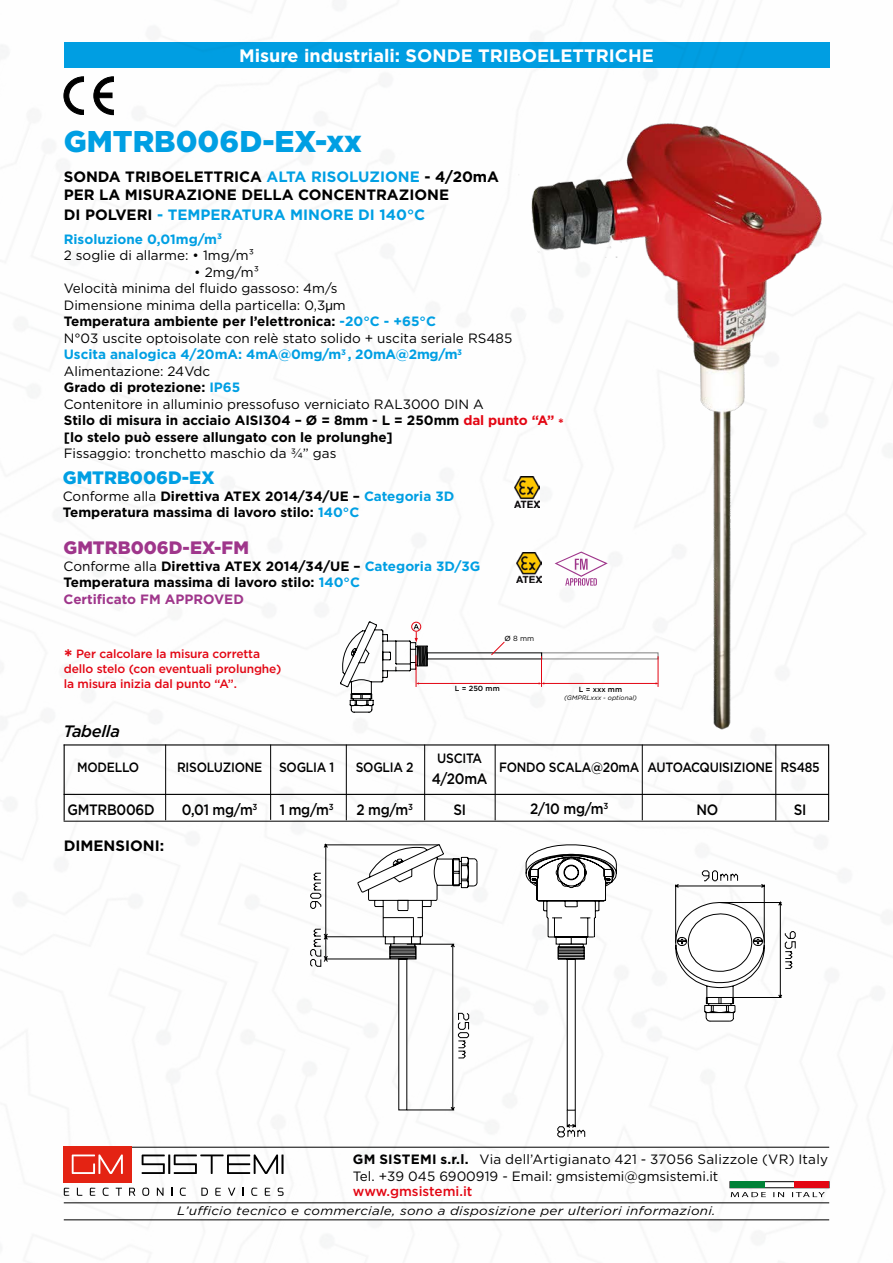
<style>
.page{position:relative;width:893px;height:1263px;background:#fff}
.page>*{position:absolute;margin:0;border:0;box-sizing:border-box;transform-origin:0 0}
.t1{font:900 30px "Gotham";color:#009fe3}
.t2{font:700 18px "Gotham";color:#fff}
.t3{font:900 18px "Gotham";color:#9f368b}
.t4{font:900 18px "Gotham";color:#009fe3}
.t5{font:italic 500 16.5px "Gotham";letter-spacing:-.02em;color:#000}
.t6{font:700 15px/18px "Gotham";color:#000}
.t7{font:500 15px "Gotham";letter-spacing:-.02em;color:#000;scale:.9 1}
.t8{font:700 15px "Gotham";color:#009fe3}
.t9{font:13.5px/16.5px "Gotham";color:#000}
.t10{font:700 13.5px/16.5px "Gotham";color:#000}
.t11{font:500 13.5px "Gotham";letter-spacing:-.02em;color:#000;scale:.9 1}
.t12{font:500 13.5px "Gotham";color:#e30613}
.t13{font:italic 12.15px "Gotham";letter-spacing:.02em;color:#000;scale:1.11 1}
.t14{font:500 12px/15px "Gotham";letter-spacing:-.01em;color:#e30613}
.t15{font:500 7.5px "Gotham";color:#000}
.t16{font:7.5px "Gotham";color:#000}
.t17{font:italic 6.45px "Gotham";color:#000}
.s1{color:#009fe3}
.s2{color:#000}
.s3{font-weight:700;color:#009fe3}
.s4{font-family:"Helvetica Neue"}
.s5{font-weight:700}
.s6{font-weight:700;color:#e30613}
.s7{font-weight:400}
.s8{color:#9f368b}
.s9{font-size:9.9px}
.s10{font-weight:700;font-size:21px}
</style>
<div class="page">
<img style="left:1px;top:42px;width:891px;height:1200px">
<hr style="left:65px;top:1147px;width:764px;height:1px;background:#000">
<svg style="left:731px;top:1192px;width:94px;height:5px"></svg>
<div style="left:730px;top:1182px;width:99px;height:6px;background:#fff"></div>
<div style="left:730px;top:1181px;width:99px;height:7px;border:1px solid #000"></div>
<div style="left:730px;top:1182px;width:34px;height:6px;background:#008237"></div>
<div style="left:795px;top:1182px;width:34px;height:6px;background:#e30613"></div>
<svg style="left:64px;top:1188px;width:5px;height:8px"></svg>
<svg style="left:77px;top:1188px;width:5px;height:8px"></svg>
<svg style="left:90px;top:1188px;width:5px;height:8px"></svg>
<svg style="left:103px;top:1187px;width:6px;height:9px"></svg>
<svg style="left:116px;top:1188px;width:6px;height:8px"></svg>
<svg style="left:129px;top:1188px;width:6px;height:8px"></svg>
<svg style="left:142px;top:1187px;width:7px;height:9px"></svg>
<svg style="left:157px;top:1188px;width:7px;height:8px"></svg>
<svg style="left:180px;top:1187px;width:6px;height:9px"></svg>
<svg style="left:201px;top:1188px;width:7px;height:8px"></svg>
<svg style="left:215px;top:1188px;width:6px;height:8px"></svg>
<svg style="left:228px;top:1188px;width:7px;height:8px"></svg>
<svg style="left:251px;top:1187px;width:6px;height:9px"></svg>
<svg style="left:265px;top:1188px;width:5px;height:8px"></svg>
<svg style="left:278px;top:1187px;width:6px;height:9px"></svg>
<div style="left:64px;top:1147px;width:68px;height:36px;background:#e42313"></div>
<svg style="left:142px;top:1154px;width:142px;height:20px"></svg>
<svg style="left:72px;top:1154px;width:51px;height:20px"></svg>
<hr style="left:64px;top:1202px;width:765px;height:1px;background:#000">
<hr style="left:64px;top:1219px;width:765px;height:1px;background:#000">
<img style="left:517px;top:86px;width:317px;height:701px">
<img style="left:514px;top:477px;width:26px;height:30px">
<img style="left:517px;top:552px;width:25px;height:31px">
<svg style="left:555px;top:551px;width:53px;height:35px"></svg>
<div style="left:64px;top:43px;width:765px;height:25px;background:#009fe3"></div>
<svg style="left:310px;top:843px;width:486px;height:294px"></svg>
<svg style="left:64px;top:77px;width:20px;height:38px"></svg>
<svg style="left:94px;top:77px;width:20px;height:38px"></svg>
<div style="left:541px;top:652px;width:117px;height:7px;border:1px solid #808080"></div>
<hr style="left:658px;top:656px;width:1px;height:31px;background:#e30613">
<hr style="left:544px;top:683px;width:112px;height:1px;background:#e30613">
<svg style="left:340px;top:621px;width:204px;height:92px"></svg>
<hr style="left:64px;top:821px;width:765px;height:1px;background:#000">
<hr style="left:165px;top:744px;width:1px;height:76px;background:#000">
<hr style="left:270px;top:744px;width:1px;height:76px;background:#000">
<hr style="left:346px;top:744px;width:1px;height:76px;background:#000">
<hr style="left:424px;top:744px;width:1px;height:76px;background:#000">
<hr style="left:495px;top:744px;width:1px;height:76px;background:#000">
<hr style="left:642px;top:744px;width:1px;height:76px;background:#000">
<hr style="left:775px;top:744px;width:1px;height:76px;background:#000">
<hr style="left:828px;top:744px;width:1px;height:76px;background:#000">
<hr style="left:64px;top:744px;width:765px;height:1px;background:#000">
<hr style="left:64px;top:794px;width:765px;height:1px;background:#000">
<hr style="left:64px;top:744px;width:1px;height:77px;background:#000">
<h2 class="t2" style="left:239px;top:44px;width:416px">Misure industriali: SONDE TRIBOELETTRICHE</h2>
<h1 class="t1" style="left:64px;top:121px;width:299px">GMTRB006D-EX-xx</h1>
<p class="t6" style="left:64px;top:168px;width:437px">SONDA TRIBOELETTRICA <span class="s1">ALTA RISOLUZIONE</span> - 4/20mA<br>PER LA MISURAZIONE DELLA CONCENTRAZIONE</p>
<p class="t8" style="left:64px;top:204px;width:363px"><span class="s2">DI POLVERI</span> - TEMPERATURA MINORE DI 140°C</p>
<p class="t9" style="left:64px;top:230px;width:192px"><span class="s3">Risoluzione 0,01mg/m</span><sup>3<br></sup>2 soglie di allarme: • 1mg/m³</p>
<p class="t9" style="left:64px;top:263px;width:502px;text-indent:131px">• 2mg/m³<br>Velocità minima del fluido gassoso: 4m/s<br>Dimensione minima della particella: 0,3<span class="s4">µ</span>m<br><span class="s5">Temperatura ambiente per l’elettronica:</span> <span class="s3">-20°C - +65°C<br></span>N°03 uscite optoisolate con relè stato solido + uscita seriale RS485<br><span class="s3">Uscita analogica 4/20mA: 4mA@0mg/m</span><sup>3</sup> <span class="s3">, 20mA@2mg/m</span><sup>3<br></sup>Alimentazione: 24Vdc<br><span class="s5">Grado di protezione:</span> <span class="s3">IP65<br></span>Contenitore in alluminio pressofuso verniciato RAL3000 DIN A<br><span class="s5">Stilo di misura in acciaio AISI304 – Ø = 8mm - L = 250mm</span> <span class="s6">dal punto “A” * </span><span class="s5">[lo stelo può essere allungato con le prolunghe]</span></p>
<p class="t9" style="left:64px;top:445px;width:274px">Fissaggio: tronchetto maschio da ¾” gas</p>
<h2 class="t4" style="left:63px;top:465px;width:153px">GMTRB006D-EX</h2>
<p class="t10" style="left:63px;top:488px;width:393px"><span class="s7">Conforme alla</span> Direttiva ATEX 2014/34/UE – <span class="s1">Categoria 3D<br></span>Temperatura massima di lavoro stilo: <span class="s1">140°C</span></p>
<h2 class="t3" style="left:64px;top:536px;width:187px">GMTRB006D-EX-FM</h2>
<p class="t10" style="left:64px;top:558px;width:418px"><span class="s7">Conforme alla</span> Direttiva ATEX 2014/34/UE – <span class="s1">Categoria 3D/3G<br></span>Temperatura massima di lavoro stilo: <span class="s1">140°C<br></span><span class="s8">Certificato FM APPROVED</span></p>
<p class="t16" style="left:505px;top:634px;width:31px"><span class="s9">ø</span> 8 mm</p>
<p class="t14" style="left:64px;top:646px;width:219px"><span class="s10">*</span> Per calcolare la misura corretta dello stelo (con eventuali prolunghe) la misura inizia dal punto “A”.</p>
<p class="t5" style="left:64px;top:720px;width:58px">Tabella</p>
<p class="t15" style="left:455px;top:684px;width:46px">L = 250 mm</p>
<p class="t15" style="left:579px;top:685px;width:45px">L = xxx mm</p>
<p class="t17" style="left:564px;top:693px;width:74px">(GMPRLxxx - optional)</p>
<p class="t11" style="left:77px;top:758px;width:70px">MODELLO</p>
<p class="t11" style="left:177px;top:758px;width:176px">RISOLUZIONE SOGLIA 1</p>
<p class="t11" style="left:356px;top:758px;width:66px">SOGLIA 2</p>
<p class="t11" style="left:437px;top:749px;width:51px">USCITA</p>
<p class="t7" style="left:432px;top:768px;width:64px">4/20mA</p>
<p class="t11" style="left:499px;top:758px;width:358px">FONDO SCALA@20mA AUTOACQUISIZIONE RS485</p>
<p class="t7" style="left:67px;top:800px;width:99px">GMTRB006D</p>
<p class="t7" style="left:182px;top:800px;width:85px">0,01 mg/m<sup>3</sup></p>
<p class="t7" style="left:280px;top:800px;width:61px">1 mg/m<sup>3</sup></p>
<p class="t7" style="left:356px;top:800px;width:64px">2 mg/m<sup>3</sup></p>
<p class="t7" style="left:453px;top:800px;width:16px">SI</p>
<p class="t7" style="left:530px;top:798px;width:88px">2/10 mg/m<sup>3</sup></p>
<p class="t7" style="left:696px;top:800px;width:26px">NO</p>
<p class="t7" style="left:794px;top:800px;width:16px">SI</p>
<p class="t6" style="left:64px;top:836px;width:102px">DIMENSIONI:</p>
<p class="t9" style="left:353px;top:1151px;width:477px"><span class="s5">GM SISTEMI s.r.l.</span> Via dell’Artigianato 421 - 37056 Salizzole (VR) Italy<br>Tel. +39 045 6900919 - Email: gmsistemi@gmsistemi.it</p>
<p class="t12" style="left:353px;top:1182px;width:121px">www.gmsistemi.it</p>
<p class="t13" style="left:177px;top:1203px;width:487px">L’ufficio tecnico e commerciale, sono a disposizione per ulteriori informazioni.</p>
</div>
